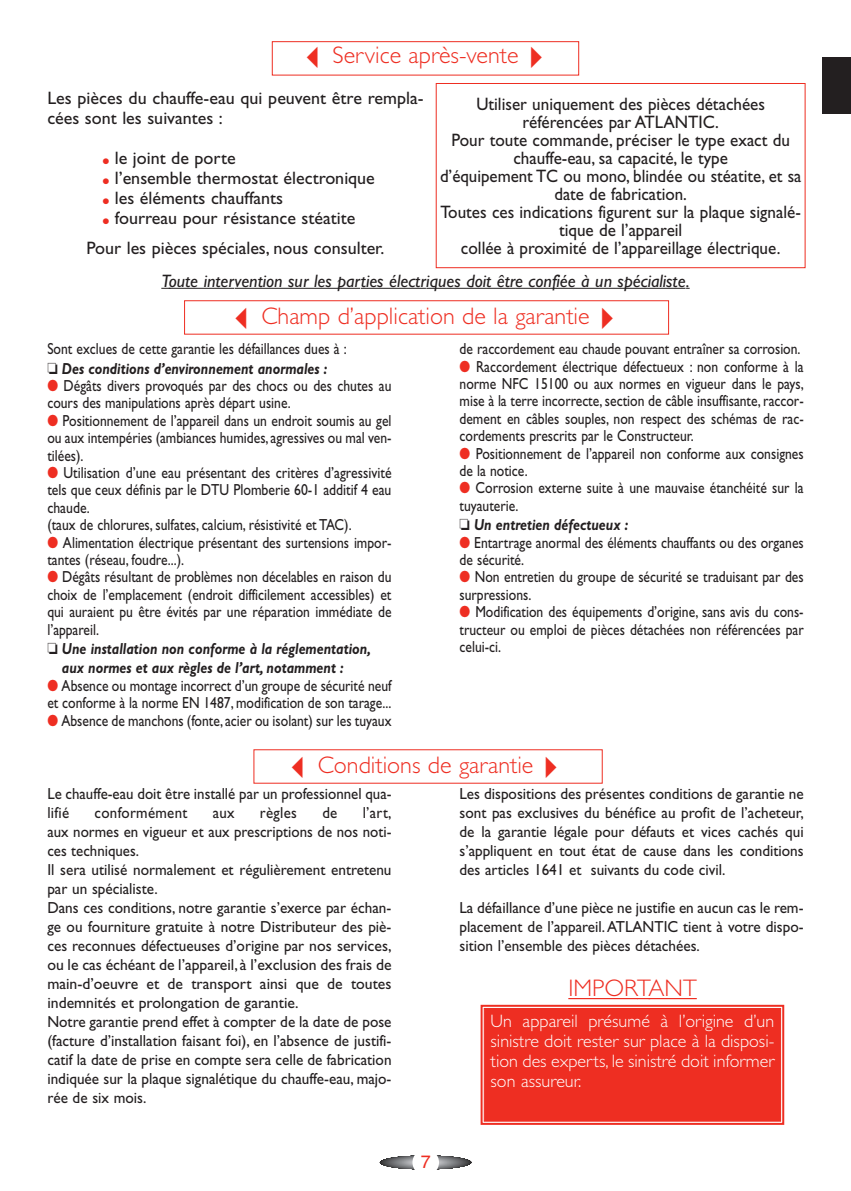
<style>
.page{position:relative;width:851px;height:1191px;background:#fff}
.page>*{position:absolute;margin:0;border:0;box-sizing:border-box;transform-origin:0 0}
.t1{font:300 24px "Gill Sans";color:#ee2e22}
.t2{font:18px/18px "Gill Sans";color:#231f20;text-align:center;scale:.95 1}
.t3{font:18px/20px "Gill Sans";color:#231f20}
.t4{font:300 18px/20px "Gill Sans";color:#fff;text-align:justify}
.t5{font:italic 18px "Gill Sans";color:#231f20}
.t6{font:18px "Helvetica";color:#ee2e22}
.t7{font:16px/17.4px "Gill Sans";color:#231f20;scale:.85 1}
.t8{font:16px/19px "Gill Sans";color:#231f20;scale:.93 1}
.t9{font:16px/19px "Gill Sans";color:#231f20;text-align:justify;scale:.95 1}
.t10{font:16px/17.4px "Gill Sans";color:#231f20;scale:.86 1}
.t11{font:italic 700 16px/19.4px "Gill Sans";color:#231f20;scale:.85 1}
.t12{font:16px "Gill Sans";letter-spacing:.02em;color:#231f20;scale:.93 1}
.s1{color:#ee2e22}
.s2{font-weight:700;font-style:italic}
</style>
<div class="page">
<svg style="left:380px;top:1155px;width:91px;height:14px"></svg>
<div style="left:412px;top:1149px;width:27px;height:26px;background:#fff;border-radius:50%"></div>
<div style="left:435px;top:83px;width:370px;height:185px;border:1px solid #ee2e22"></div>
<hr style="left:169px;top:288px;width:65px;height:1px;background:#231f20">
<hr style="left:234px;top:288px;width:126px;height:1px;background:#231f20">
<hr style="left:361px;top:288px;width:65px;height:1px;background:#231f20">
<hr style="left:426px;top:288px;width:89px;height:1px;background:#231f20">
<hr style="left:515px;top:288px;width:42px;height:1px;background:#231f20">
<hr style="left:556px;top:288px;width:129px;height:1px;background:#231f20">
<div style="left:272px;top:41px;width:307px;height:34px;border:1px solid #ee2e22"></div>
<div style="left:184px;top:300px;width:484px;height:34px;border:1px solid #ee2e22"></div>
<div style="left:253px;top:749px;width:349px;height:34px;border:1px solid #ee2e22"></div>
<div style="left:484px;top:1008px;width:296px;height:113px;background:#ee2e22"></div>
<div style="left:480px;top:1004px;width:304px;height:120px;border:2px solid #ee2e22"></div>
<hr style="left:568px;top:998px;width:69px;height:1px;background:#ee2e22">
<hr style="left:648px;top:998px;width:48px;height:1px;background:#ee2e22">
<div style="left:822px;top:57px;width:28px;height:56px;background:#231f20"></div>
<h1 class="t1" style="left:298px;top:46px;width:255px">✓Service après-vente✔</h1>
<p class="t3" style="left:47px;top:90px;width:377px">Les pièces du chauffe-eau qui peuvent être rempla&shy;cées sont les suivantes :</p>
<p class="t3" style="left:103px;top:150px;width:134px"><span class="s1">●</span> le joint de porte</p>
<p class="t3" style="left:103px;top:170px;width:273px"><span class="s1">●</span> l’ensemble thermostat électronique</p>
<p class="t3" style="left:103px;top:190px;width:182px"><span class="s1">●</span> les éléments chauffants</p>
<p class="t3" style="left:86px;top:205px;width:299px;line-height:30px;text-indent:17px"><span class="s1">●</span> fourreau pour résistance stéatite<br>Pour les pièces spéciales, nous consulter.</p>
<p class="t2" style="left:440px;top:97px;width:382px">Utiliser uniquement des pièces détachées référencées par ATLANTIC.<br>Pour toute commande, préciser le type exact du chauffe-eau, sa capacité, le type<br>d’équipement TC ou mono, blindée ou stéatite, et sa date de fabrication.<br>Toutes ces indications figurent sur la plaque signalé&shy;tique de l’appareil<br>collée à proximité de l’appareillage électrique.</p>
<p class="t5" style="left:161px;top:274px;width:529px">Toute intervention sur les parties électriques doit être confiée à un spécialiste.</p>
<h1 class="t1" style="left:227px;top:306px;width:398px">✓Champ d’application de la garantie✔</h1>
<p class="t7" style="left:47px;top:340px;width:354px;line-height:19.4px">Sont exclues de cette garantie les défaillances dues à : ❏ <span class="s2">Des conditions d’environnement anormales :</span></p>
<p class="t7" style="left:47px;top:378px;width:406px"><span class="s1">●</span> Dégâts divers provoqués par des chocs ou des chutes au cours des manipulations après départ usine.</p>
<p class="t7" style="left:47px;top:413px;width:406px;text-align:justify"><span class="s1">●</span> Positionnement de l’appareil dans un endroit soumis au gel ou aux intempéries (ambiances humides, agressives ou mal ven&shy;tilées).</p>
<p class="t10" style="left:47px;top:465px;width:401px"><span class="s1">●</span> Utilisation d’une eau présentant des critères d’agressivité tels que ceux définis par le DTU Plomberie 60-1 additif 4 eau chaude.<br>(taux de chlorures, sulfates, calcium, résistivité et TAC).</p>
<p class="t7" style="left:47px;top:535px;width:406px"><span class="s1">●</span> Alimentation électrique présentant des surtensions impor&shy;tantes (réseau, foudre...).</p>
<p class="t7" style="left:47px;top:570px;width:406px;text-align:justify"><span class="s1">●</span> Dégâts résultant de problèmes non décelables en raison du choix de l’emplacement (endroit difficilement accessibles) et qui auraient pu être évités par une réparation immédiate de l’appareil.</p>
<p class="t11" style="left:62px;top:640px;width:365px;text-indent:-14px">❏ Une installation non conforme à la réglementation, aux normes et aux règles de l’art, notamment :</p>
<p class="t7" style="left:47px;top:678px;width:406px"><span class="s1">●</span> Absence ou montage incorrect d’un groupe de sécurité neuf et conforme à la norme EN 1487, modification de son tarage...</p>
<p class="t7" style="left:47px;top:713px;width:406px"><span class="s1">●</span> Absence de manchons (fonte, acier ou isolant) sur les tuyaux</p>
<p class="t7" style="left:459px;top:341px;width:402px">de raccordement eau chaude pouvant entraîner sa corrosion.</p>
<p class="t7" style="left:459px;top:359px;width:406px;text-align:justify"><span class="s1">●</span> Raccordement électrique défectueux : non conforme à la norme NFC 15100 ou aux normes en vigueur dans le pays, mise à la terre incorrecte, section de câble insuffisante, raccor&shy;dement en câbles souples, non respect des schémas de rac&shy;cordements prescrits par le Constructeur.</p>
<p class="t7" style="left:459px;top:446px;width:406px"><span class="s1">●</span> Positionnement de l’appareil non conforme aux consignes de la notice.</p>
<p class="t7" style="left:459px;top:481px;width:406px"><span class="s1">●</span> Corrosion externe suite à une mauvaise étanchéité sur la tuyauterie.</p>
<p class="t11" style="left:459px;top:516px;width:200px">❏ Un entretien défectueux :</p>
<p class="t7" style="left:459px;top:535px;width:406px"><span class="s1">●</span> Entartrage anormal des éléments chauffants ou des organes de sécurité.</p>
<p class="t7" style="left:459px;top:570px;width:406px"><span class="s1">●</span> Non entretien du groupe de sécurité se traduisant par des surpressions.</p>
<p class="t7" style="left:459px;top:604px;width:406px;text-align:justify"><span class="s1">●</span> Modification des équipements d’origine, sans avis du cons&shy;tructeur ou emploi de pièces détachées non référencées par celui-ci.</p>
<h1 class="t1" style="left:283px;top:756px;width:285px">✓Conditions de garantie✔</h1>
<p class="t8" style="left:47px;top:785px;width:371px">Le chauffe-eau doit être installé par un professionnel qua&shy;lifié</p>
<p class="t12" style="left:95px;top:806px;width:101px">conformément</p>
<p class="t8" style="left:213px;top:804px;width:25px">aux</p>
<p class="t8" style="left:260px;top:804px;width:41px">règles</p>
<p class="t8" style="left:322px;top:804px;width:18px">de</p>
<p class="t8" style="left:47px;top:804px;width:371px;text-indent:315px">l’art, aux normes en vigueur et aux prescriptions de nos noti&shy;ces techniques.<br>Il sera utilisé normalement et régulièrement entretenu par un spécialiste.<br>Dans ces conditions, notre garantie s’exerce par échan&shy;ge ou fourniture gratuite à notre Distributeur des piè&shy;ces reconnues défectueuses d’origine par nos services, ou le cas échéant de l’appareil, à l’exclusion des frais de main-d’oeuvre et de transport ainsi que de toutes indemnités et prolongation de garantie.<br>Notre garantie prend effet à compter de la date de pose (facture d’installation faisant foi), en l’absence de justifi&shy;catif la date de prise en compte sera celle de fabrication indiquée sur la plaque signalétique du chauffe-eau, majo&shy;rée de six mois.</p>
<p class="t6" style="left:421px;top:1155px;width:12px">7</p>
<p class="t9" style="left:459px;top:785px;width:364px">Les dispositions des présentes conditions de garantie ne sont pas exclusives du bénéfice au profit de l’acheteur, de la garantie légale pour défauts et vices cachés qui s’appliquent en tout état de cause dans les conditions des articles 1641 et suivants du code civil.</p>
<p class="t9" style="left:459px;top:899px;width:364px">La défaillance d’une pièce ne justifie en aucun cas le rem&shy;placement de l’appareil.ATLANTIC tient à votre dispo&shy;sition l’ensemble des pièces détachées.</p>
<h1 class="t1" style="left:568px;top:979px;width:130px">IMPORTANT</h1>
<p class="t4" style="left:490px;top:1012px;width:285px">Un appareil présumé à l’origine d’un sinistre doit rester sur place à la disposi&shy;tion des experts, le sinistré doit informer son assureur.</p>
</div>
